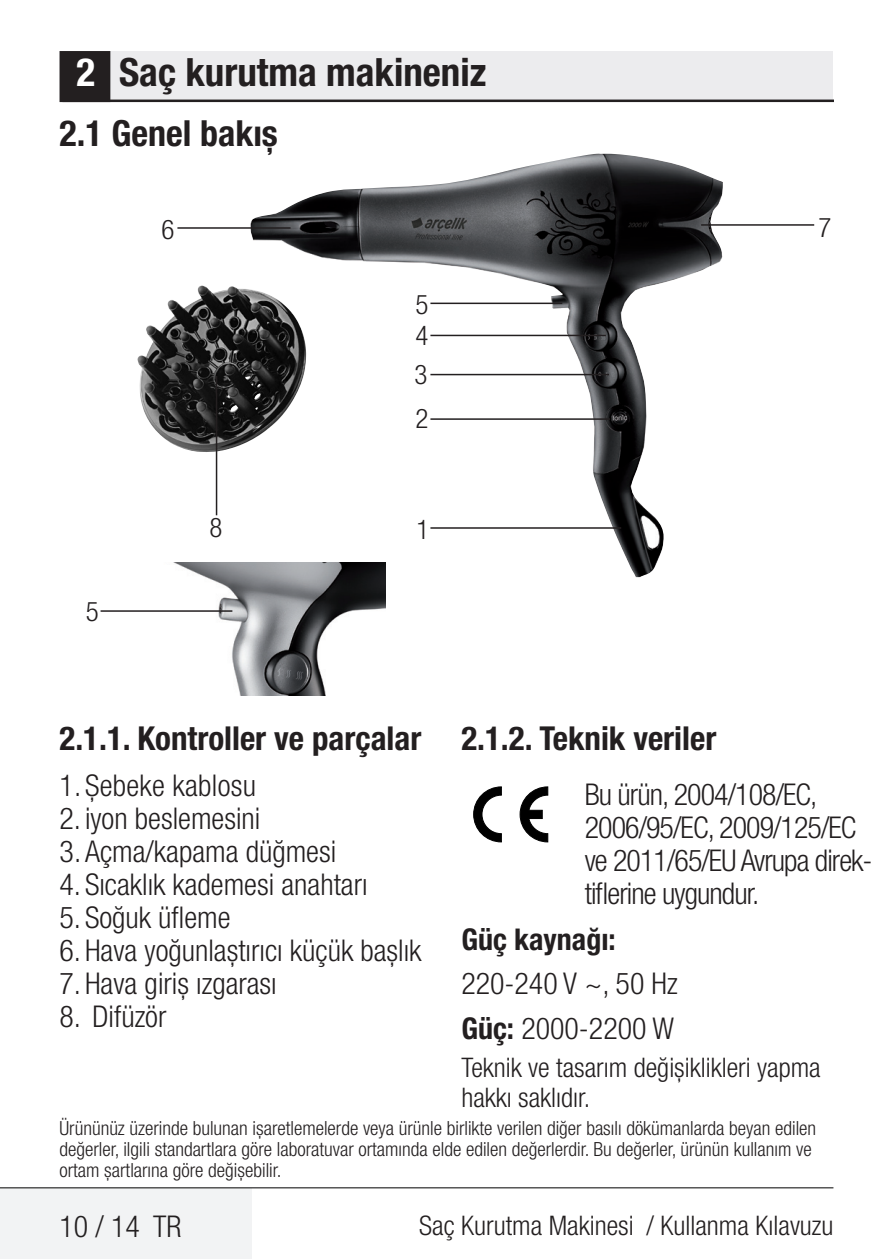
<style>
.page{position:relative;width:893px;height:1259px;background:#fff}
.page>*{position:absolute;margin:0;border:0;box-sizing:border-box;transform-origin:0 0}
.t1{font:700 condensed 39px "Helvetica Neue LT Pro";color:#231f20}
.t2{font:700 condensed 36px "Helvetica Neue LT Pro";color:#231f20}
.t3{font:700 condensed 33px "Helvetica Neue LT Pro";color:#231f20}
.t4{font:300 condensed 30px/33px "Helvetica Neue LT Pro";color:#231f20}
.t5{font:300 condensed 30px/33px "Helvetica Neue LT Pro";letter-spacing:-.03em;color:#231f20}
.t6{font:700 condensed 30px "Helvetica Neue LT Pro";color:#231f20}
.t7{font:300 condensed 27px/30px "Helvetica Neue LT Pro";color:#231f20}
.t8{font:300 condensed 19.5px/21px "Helvetica Neue LT Pro";color:#231f20}
.s1{color:#fff}
.s2{font-weight:700}
</style>
<div class="page">
<div style="left:62px;top:51px;width:771px;height:50px;background:#ececee"></div>
<hr style="left:62px;top:100px;width:771px;height:2px;background:#231f20">
<div style="left:61px;top:53px;width:48px;height:48px;background:#231f20"></div>
<div style="left:60px;top:51px;width:50px;height:51px;border:3px solid #231f20"></div>
<div style="left:0;top:1188px;width:252px;height:71px;background:#f2f3f4"></div>
<hr style="left:0;top:1187px;width:833px;height:1px;background:#000">
<svg style="left:473px;top:786px;width:29px;height:56px"></svg>
<svg style="left:519px;top:786px;width:29px;height:56px"></svg>
<img style="left:247px;top:153px;width:476px;height:424px">
<hr style="left:430px;top:527px;width:191px;height:2px;background:#231f20">
<hr style="left:430px;top:418px;width:180px;height:2px;background:#231f20">
<hr style="left:430px;top:374px;width:179px;height:1px;background:#231f20">
<hr style="left:430px;top:335px;width:176px;height:1px;background:#231f20">
<hr style="left:430px;top:302px;width:132px;height:2px;background:#231f20">
<hr style="left:177px;top:227px;width:114px;height:2px;background:#231f20">
<hr style="left:701px;top:224px;width:113px;height:2px;background:#231f20">
<img style="left:137px;top:285px;width:169px;height:167px">
<hr style="left:216px;top:376px;width:1px;height:139px;background:#231f20">
<img style="left:174px;top:563px;width:211px;height:132px">
<hr style="left:101px;top:610px;width:131px;height:2px;background:#231f20">
<h1 class="t1" style="left:77px;top:49px;width:411px"><span class="s1">2</span> Saç kurutma makineniz</h1>
<h2 class="t2" style="left:60px;top:112px;width:220px">2.1 Genel bakış</h2>
<h3 class="t7" style="left:161px;top:214px;width:14px">6</h3>
<h3 class="t7" style="left:818px;top:212px;width:14px">7</h3>
<h3 class="t7" style="left:416px;top:289px;width:14px">5</h3>
<h3 class="t7" style="left:416px;top:320px;width:14px">4</h3>
<h3 class="t7" style="left:414px;top:359px;width:14px">3</h3>
<h3 class="t7" style="left:86px;top:596px;width:14px">5</h3>
<h3 class="t7" style="left:209px;top:512px;width:14px">8</h3>
<h3 class="t7" style="left:416px;top:403px;width:14px">2</h3>
<h3 class="t7" style="left:417px;top:514px;width:14px">1</h3>
<h3 class="t3" style="left:60px;top:718px;width:363px">2.1.1. Kontroller ve parçalar</h3>
<h3 class="t4" style="left:60px;top:768px;width:198px">1.Şebeke kablosu</h3>
<h3 class="t4" style="left:60px;top:801px;width:278px">2. iyon beslemesini<br>3.Açma/kapama düğmesi</h3>
<h3 class="t4" style="left:60px;top:867px;width:309px">4. Sıcaklık kademesi anahtarı</h3>
<h3 class="t4" style="left:60px;top:900px;width:172px">5. Soğuk üfleme</h3>
<h3 class="t4" style="left:60px;top:933px;width:363px">6. Hava yoğunlaştırıcı küçük başlık</h3>
<h3 class="t4" style="left:60px;top:966px;width:219px">7. Hava giriş ızgarası</h3>
<h3 class="t4" style="left:60px;top:999px;width:108px">8. Difüzör</h3>
<h3 class="t3" style="left:461px;top:718px;width:257px">2.1.2. Teknik veriler</h3>
<h3 class="t5" style="left:585px;top:777px;width:289px">Bu ürün, 2004/108/EC,<br>2006/95/EC, 2009/125/EC ve 2011/65/EU Avrupa direk&shy;tiflerine uygundur.</h3>
<h3 class="t6" style="left:461px;top:921px;width:156px">Güç kaynağı:</h3>
<h3 class="t4" style="left:461px;top:961px;width:218px;line-height:44.4px">220-240 V ~, 50 Hz<br><span class="s2">Güç:</span> 2000-2200 W</h3>
<h3 class="t7" style="left:461px;top:1052px;width:361px">Teknik ve tasarım değişiklikleri yapma hakkı saklıdır.</h3>
<p class="t8" style="left:60px;top:1117px;width:758px">Ürününüz üzerinde bulunan işaretlemelerde veya ürünle birlikte verilen diğer basılı dökümanlarda beyan edilen değerler, ilgili standartlara göre laboratuvar ortamında elde edilen değerlerdir. Bu değerler, ürünün kullanım ve ortam şartlarına göre değişebilir.</p>
<h3 class="t4" style="left:60px;top:1209px;width:123px">10 / 14 TR</h3>
<h3 class="t7" style="left:419px;top:1210px;width:416px">Saç Kurutma Makinesi / Kullanma Kılavuzu</h3>
</div>
